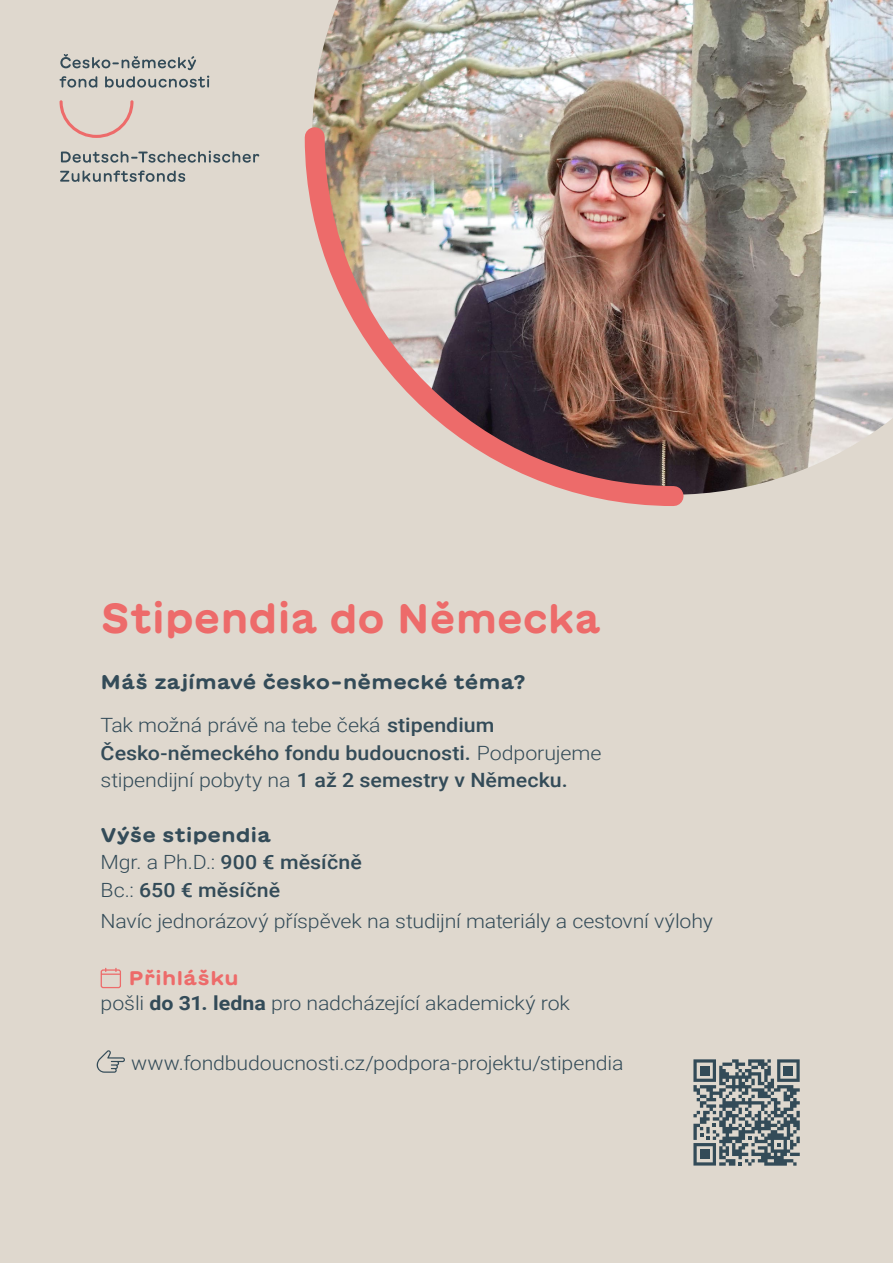
<style>
.page{position:relative;width:893px;height:1263px;background:#dfd8ce}
.page>*{position:absolute;margin:0;border:0;box-sizing:border-box;transform-origin:0 0}
.t1{font:700 41.85px "GT Maru";letter-spacing:-.015em;color:#ed6b6a}
.t2{font:500 19.65px/27.5px "Roboto";color:#334b58;scale:1.09 1}
.t3{font:300 19.65px "Roboto";letter-spacing:-.01em;color:#334b58;scale:1.09 1}
.t4{font:700 19.65px "GT Maru";letter-spacing:-.01em;color:#334b58;scale:1.09 1}
.t5{font:700 19.65px "GT Maru";letter-spacing:-.01em;color:#ed6b6a;scale:1.09 1}
.s1{font-size:40.65px}
.s2{font-weight:300}
.s3{font-weight:700}
</style>
<div class="page">
<img style="left:312px;top:0;width:581px;height:495px">
<img style="left:304px;top:117px;width:389px;height:389px">
<svg style="left:60px;top:100px;width:73px;height:38px"></svg>
<svg style="left:60px;top:54px;width:136px;height:16px"></svg>
<svg style="left:60px;top:76px;width:37px;height:12px"></svg>
<svg style="left:105px;top:76px;width:104px;height:12px"></svg>
<svg style="left:61px;top:151px;width:198px;height:12px"></svg>
<svg style="left:60px;top:171px;width:125px;height:11px"></svg>
<svg style="left:693px;top:1059px;width:107px;height:107px"></svg>
<div style="left:700px;top:1066px;width:10px;height:9px;background:#334b58"></div>
<div style="left:784px;top:1066px;width:9px;height:9px;background:#334b58"></div>
<div style="left:700px;top:1149px;width:10px;height:10px;background:#334b58"></div>
<svg style="left:96px;top:1050px;width:29px;height:23px"></svg>
<svg style="left:101px;top:968px;width:20px;height:20px"></svg>
<h1 class="t1" style="left:101px;top:593px;width:501px">Stipendia <span class="s1">do Německa</span></h1>
<p class="t4" style="left:101px;top:670px;width:391px">Máš zajímavé česko-německé téma?</p>
<p class="t2" style="left:101px;top:711px;width:461px"><span class="s2">Tak možná právě na tebe čeká</span> stipendium<br>Česko-německého fondu budoucnosti. <span class="s2">Podporujeme stipendijní pobyty na</span> 1 až 2 semestry v Německu.</p>
<p class="t4" style="left:101px;top:823px;width:158px">Výše stipendia</p>
<p class="t2" style="left:101px;top:848px;width:241px"><span class="s2">Mgr. a Ph.D.:</span> 900 € měsíčně<br><span class="s2">Bc.:</span> 650 € měsíčně</p>
<p class="t3" style="left:101px;top:907px;width:563px">Navíc jednorázový příspěvek na studijní materiály a cestovní výlohy</p>
<p class="t5" style="left:129px;top:966px;width:103px">Přihlášku</p>
<p class="t3" style="left:101px;top:989px;width:432px">pošli <span class="s3">do 31. ledna</span> pro nadcházející akademický rok</p>
<p class="t3" style="left:131px;top:1049px;width:453px">www.fondbudoucnosti.cz/podpora-projektu/stipendia</p>
</div>
